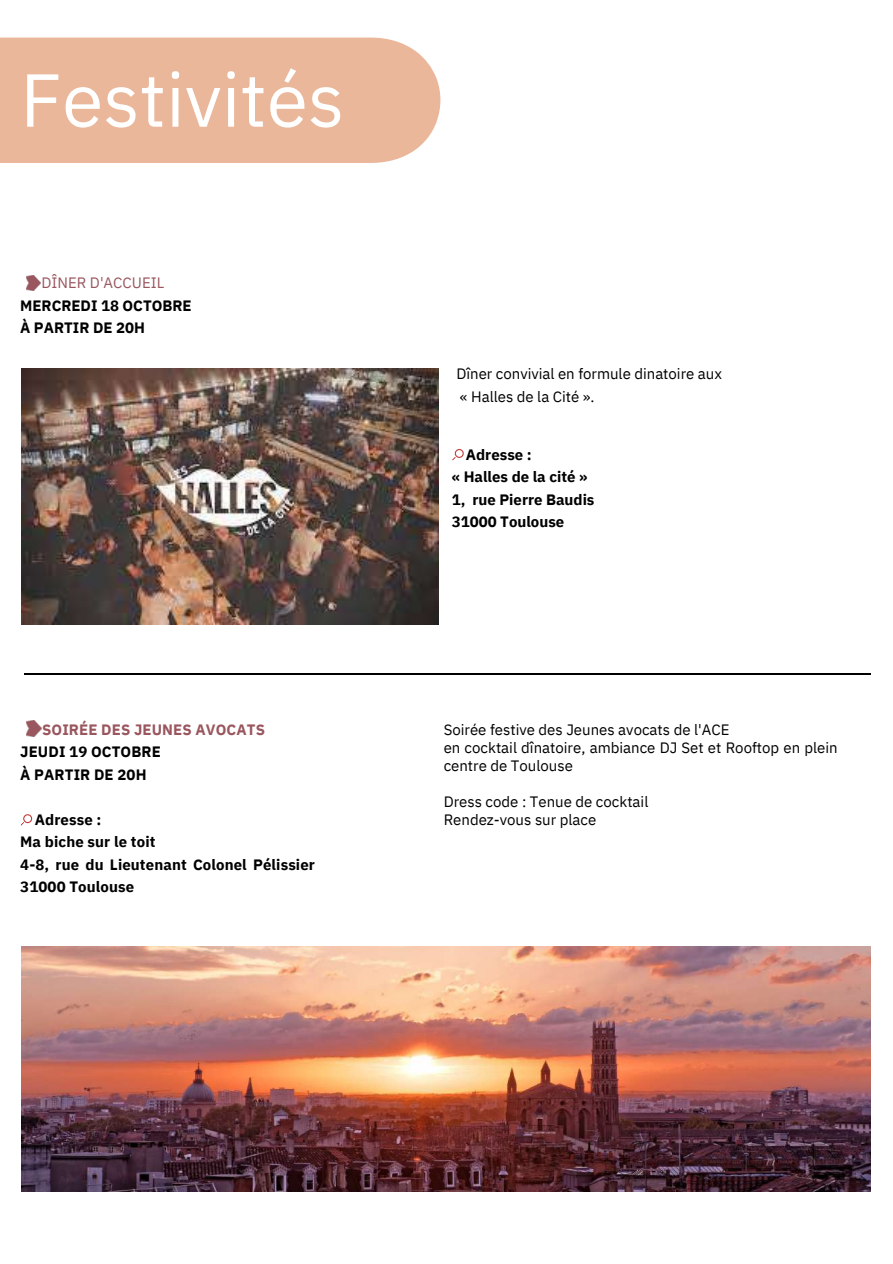
<style>
.page{position:relative;width:893px;height:1264px;background:#fff}
.page>*{position:absolute;margin:0;border:0;box-sizing:border-box;transform-origin:0 0}
.t1{font:75px "IBM Plex Sans";color:#fff}
.t2{font:15px/18px "IBM Plex Sans";color:#000}
.t3{font:700 15px/22.5px "IBM Plex Sans";letter-spacing:.005em;color:#000}
.t4{font:700 15px "IBM Plex Sans";letter-spacing:.005em;color:#99565e}
.t5{font:15px "IBM Plex Sans";color:#99565e}
</style>
<div class="page">
<hr style="left:24px;top:673px;width:846px;height:1px;background:#000">
<div style="left:0;top:38px;width:440px;height:125px;background:#ebb79a"></div>
<img style="left:26px;top:275px;width:15px;height:16px">
<img style="left:27px;top:720px;width:14px;height:16px">
<img style="left:21px;top:369px;width:417px;height:255px">
<img style="left:21px;top:946px;width:849px;height:245px">
<svg style="left:20px;top:814px;width:12px;height:12px"></svg>
<svg style="left:452px;top:449px;width:11px;height:12px"></svg>
<h1 class="t1" style="left:20px;top:50px;width:326px">Festivités</h1>
<p class="t5" style="left:41px;top:273px;width:124px">DÎNER D'ACCUEIL</p>
<p class="t3" style="left:20px;top:294px;width:173px">MERCREDI 18 OCTOBRE<br>À PARTIR DE 20H</p>
<p class="t4" style="left:42px;top:719px;width:224px">SOIRÉE DES JEUNES AVOCATS</p>
<p class="t3" style="left:20px;top:740px;width:142px">JEUDI 19 OCTOBRE<br>À PARTIR DE 20H</p>
<p class="t3" style="left:20px;top:808px;width:296px;text-indent:15px">Adresse :<br>Ma biche sur le toit<br>4-8, rue du Lieutenant Colonel Pélissier<br>31000 Toulouse</p>
<p class="t2" style="left:456px;top:362px;width:267px;line-height:22.5px">Dîner convivial en formule dinatoire aux « Halles de la Cité ».</p>
<p class="t3" style="left:452px;top:443px;width:144px;text-indent:14px">Adresse :<br>« Halles de la cité »<br>1, rue Pierre Baudis<br>31000 Toulouse</p>
<p class="t2" style="left:443px;top:720px;width:395px">Soirée festive des Jeunes avocats de l'ACE<br>en cocktail dînatoire, ambiance DJ Set et Rooftop en plein centre de Toulouse</p>
<p class="t2" style="left:443px;top:792px;width:206px">Dress code : Tenue de cocktail<br>Rendez-vous sur place</p>
</div>
